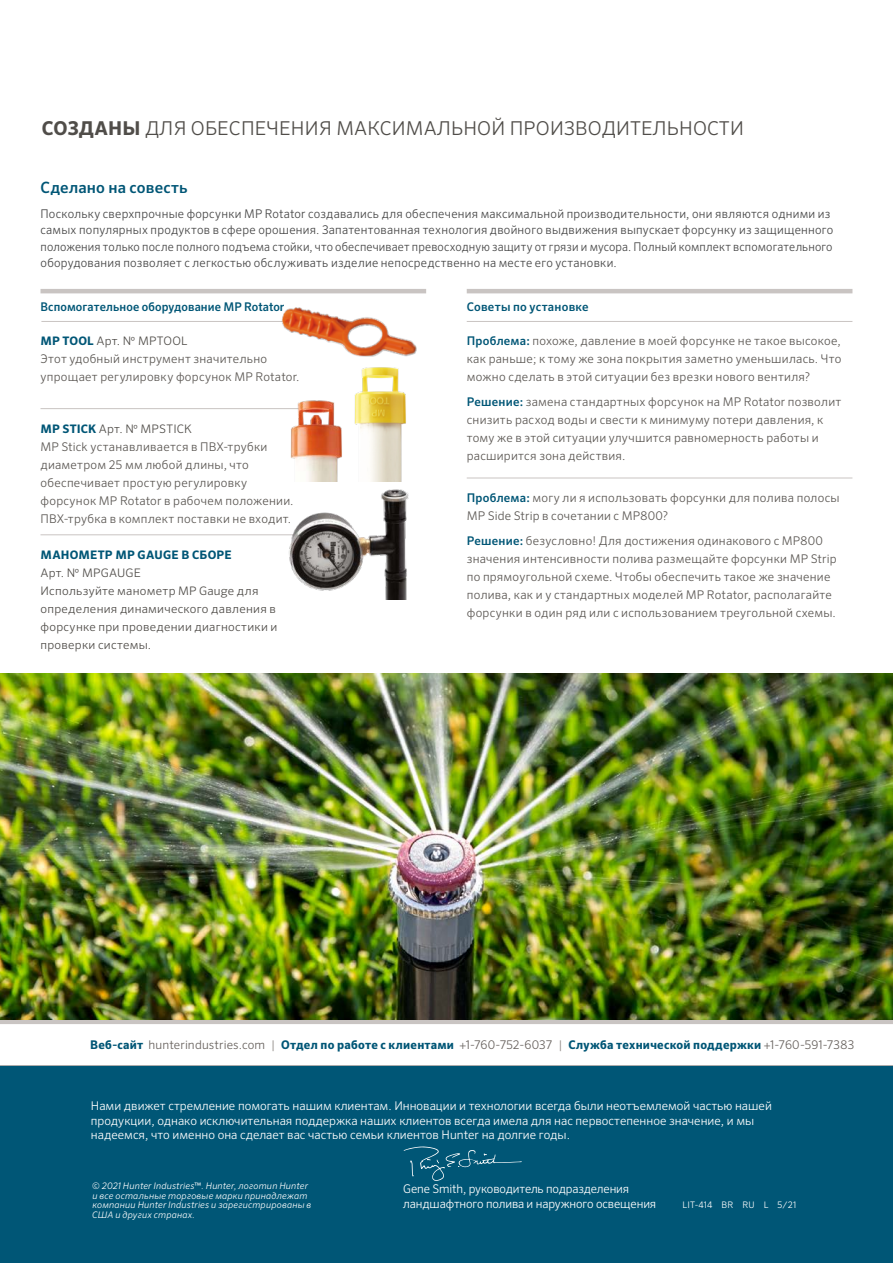
<style>
.page{position:relative;width:893px;height:1263px;background:#fff}
.page>*{position:absolute;margin:0;border:0;box-sizing:border-box;transform-origin:0 0}
.t1{font:300 19.05px "Sero Pro";letter-spacing:.01em;color:#504d49}
.t2{font:500 15.6px "Sero Pro";letter-spacing:.01em;color:#005676}
.t3{font:300 12px/18px "Sero Pro";letter-spacing:.02em;color:#5b5753}
.t4{font:300 12px/16.5px "Sero Pro";letter-spacing:.02em;color:#454545}
.t5{font:300 12px/14.4px "Sero Pro";color:#fff}
.t6{font:700 12px "Sero Pro";letter-spacing:.02em;color:#005676}
.t7{font:500 12px "Sero Pro";letter-spacing:.01em;color:#005676}
.t8{font:300 11.7px/18px "Sero Pro";letter-spacing:.02em;color:#504d49}
.t9{font:700 11.7px "Sero Pro";letter-spacing:.015em;color:#005676}
.t10{font:italic 300 9px/9.8px "Sero Pro";letter-spacing:.025em;color:#fff}
.t11{font:300 9px "Sero Pro";letter-spacing:.02em;color:#fff}
.s1{font-weight:700}
.s2{font-weight:700;color:#005676}
.s3{font-weight:500;color:#005676}
.s4{font-weight:300;color:#68625e}
.s5{font-weight:300;color:#908a86}
.s6{font-weight:400;font-style:normal}
</style>
<div class="page">
<div style="left:0;top:1019px;width:893px;height:5px;background:#c9c4c2"></div>
<div style="left:0;top:1066px;width:893px;height:197px;background:#005676"></div>
<svg style="left:404px;top:1146px;width:118px;height:35px"></svg>
<img style="left:0;top:674px;width:893px;height:345px">
<hr style="left:40px;top:289px;width:386px;height:4px;background:#c9c4c2">
<hr style="left:467px;top:289px;width:385px;height:4px;background:#c9c4c2">
<hr style="left:40px;top:408px;width:266px;height:1px;background:#c9c4c2">
<hr style="left:41px;top:321px;width:247px;height:1px;background:#c9c4c2">
<hr style="left:467px;top:321px;width:385px;height:1px;background:#c9c4c2">
<hr style="left:467px;top:478px;width:385px;height:1px;background:#c9c4c2">
<hr style="left:40px;top:534px;width:266px;height:1px;background:#c9c4c2">
<img style="left:290px;top:400px;width:34px;height:82px">
<img style="left:324px;top:370px;width:82px;height:112px">
<img style="left:284px;top:489px;width:125px;height:111px">
<img style="left:281px;top:307px;width:136px;height:63px">
<h1 class="t1" style="left:42px;top:117px;width:704px"><span class="s1">СОЗДАНЫ</span> ДЛЯ ОБЕСПЕЧЕНИЯ МАКСИМАЛЬНОЙ ПРОИЗВОДИТЕЛЬНОСТИ</h1>
<h2 class="t2" style="left:40px;top:178px;width:149px">Сделано на совесть</h2>
<p class="t4" style="left:40px;top:205px;width:794px">Поскольку сверхпрочные форсунки MP Rotator создавались для обеспечения максимальной производительности, они являются одними из самых популярных продуктов в сфере орошения. Запатентованная технология двойного выдвижения выпускает форсунку из защищенного положения только после полного подъема стойки, что обеспечивает превосходную защиту от грязи и мусора. Полный комплект вспомогательного оборудования позволяет с легкостью обслуживать изделие непосредственно на месте его установки.</p>
<p class="t7" style="left:40px;top:299px;width:245px">Вспомогательное оборудование MP Rotator</p>
<p class="t7" style="left:467px;top:299px;width:123px">Советы по установке</p>
<p class="t8" style="left:40px;top:332px;width:148px"><span class="s2">MP TOOL</span> Арт. № MPTOOL</p>
<p class="t3" style="left:40px;top:350px;width:261px">Этот удобный инструмент значительно упрощает регулировку форсунок MP Rotator.</p>
<p class="t8" style="left:40px;top:419px;width:153px"><span class="s2">MP STICK</span> Арт. № MPSTICK</p>
<p class="t3" style="left:40px;top:437px;width:254px">MP Stick устанавливается в ПВХ-трубки диаметром 25 мм любой длины, что обеспечивает простую регулировку форсунок MP Rotator в рабочем положении.<br>ПВХ-трубка в комплект поставки не входит.</p>
<p class="t9" style="left:41px;top:547px;width:192px">МАНОМЕТР MP GAUGE В СБОРЕ</p>
<p class="t8" style="left:40px;top:563px;width:239px">Арт. № MPGAUGE<br>Используйте манометр MP Gauge для определения динамического давления в форсунке при проведении диагностики и проверки системы.</p>
<p class="t3" style="left:467px;top:332px;width:376px;text-align:justify"><span class="s3">Проблема:</span> похоже, давление в моей форсунке не такое высокое, как раньше; к тому же зона покрытия заметно уменьшилась. Что можно сделать в этой ситуации без врезки нового вентиля?</p>
<p class="t3" style="left:467px;top:393px;width:376px"><span class="s3">Решение:</span> замена стандартных форсунок на MP Rotator позволит снизить расход воды и свести к минимуму потери давления, к тому же в этой ситуации улучшится равномерность работы и расширится зона действия.</p>
<p class="t3" style="left:467px;top:489px;width:374px"><span class="s3">Проблема:</span> могу ли я использовать форсунки для полива полосы<br>MP Side Strip в сочетании с MP800?</p>
<p class="t3" style="left:467px;top:531px;width:371px"><span class="s3">Решение:</span> безусловно! Для достижения одинакового с MP800 значения интенсивности полива размещайте форсунки MP Strip по прямоугольной схеме. Чтобы обеспечить такое же значение полива, как и у стандартных моделей MP Rotator, располагайте форсунки в один ряд или с использованием треугольной схемы.</p>
<p class="t6" style="left:90px;top:1038px;width:766px">Веб-сайт <span class="s4">hunterindustries.com</span> <span class="s5">|</span> Отдел по работе с клиентами <span class="s4">+1-760-752-6037</span> <span class="s5">|</span> Служба технической поддержки <span class="s4">+1-760-591-7383</span></p>
<p class="t5" style="left:91px;top:1098px;width:682px">Нами движет стремление помогать нашим клиентам. Инновации и технологии всегда были неотъемлемой частью нашей продукции, однако исключительная поддержка наших клиентов всегда имела для нас первостепенное значение, и мы надеемся, что именно она сделает вас частью семьи клиентов Hunter на долгие годы.</p>
<p class="t10" style="left:92px;top:1181px;width:220px">© 2021 Hunter Industries<span class="s6">™</span>. Hunter, логотип Hunter и все остальные торговые марки принадлежат компании Hunter Industries и зарегистрированы в США и других странах.</p>
<p class="t5" style="left:403px;top:1181px;width:254px;line-height:15px">Gene Smith, руководитель подразделения ландшафтного полива и наружного освещения</p>
<p class="t11" style="left:682px;top:1200px;width:115px">LIT-414 BR RU L 5/21</p>
</div>
